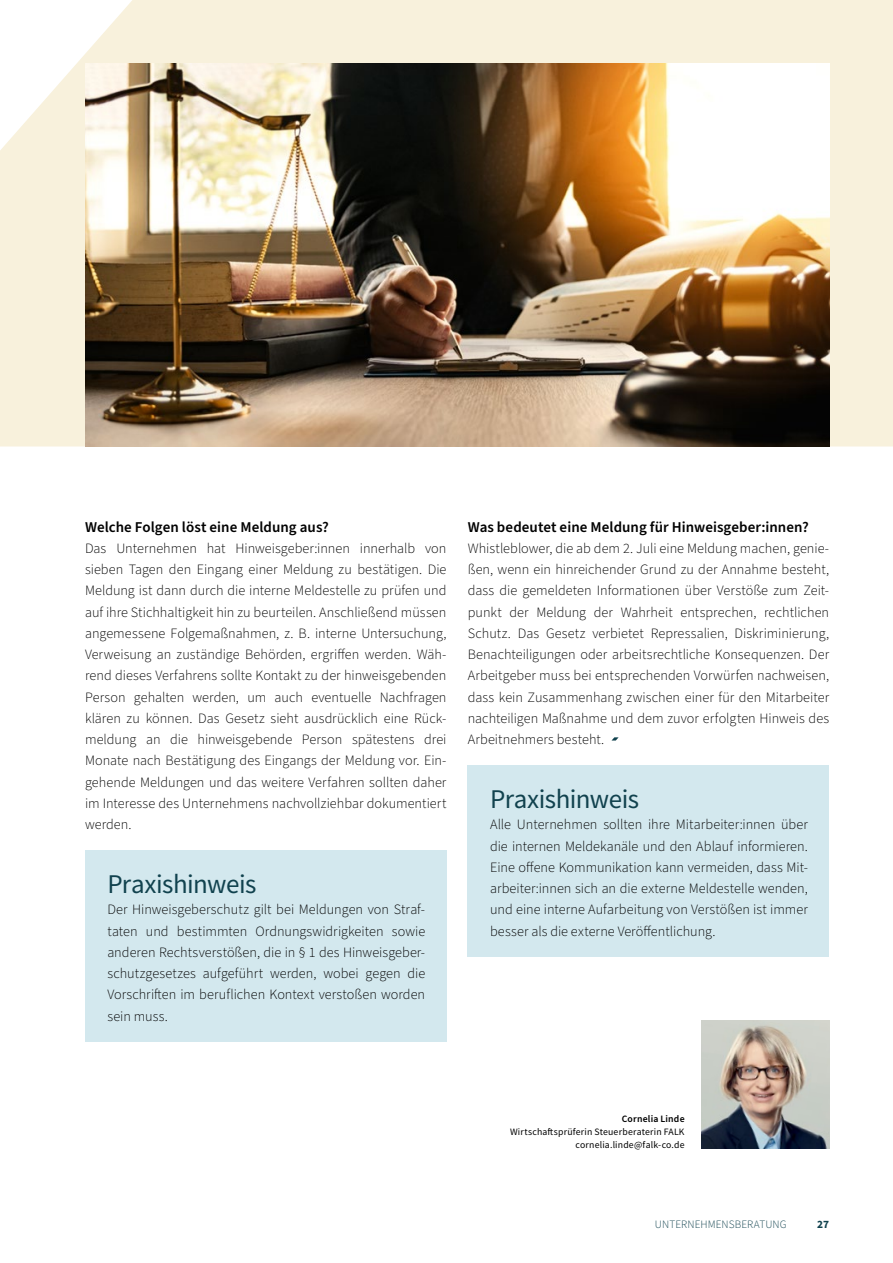
<style>
.page{position:relative;width:893px;height:1263px;background:#fff}
.page>*{position:absolute;margin:0;border:0;box-sizing:border-box;transform-origin:0 0}
.t1{font:27px "Source Sans Pro";letter-spacing:-.02em;color:#11424e}
.t2{font:600 15px "Source Sans Pro";letter-spacing:.005em;color:#000}
.t3{font:300 14.25px/21.3px "Source Sans Pro";letter-spacing:.005em;color:#000;text-align:justify}
.t4{font:300 11.25px "Source Sans Pro";letter-spacing:.005em;color:#11424e}
.t5{font:700 11.25px "Source Sans Pro";color:#11424e}
.t6{font:9.75px/13px "Source Sans Pro";letter-spacing:.02em;color:#000;text-align:right}
.t7{font:600 9.75px "Source Sans Pro";letter-spacing:.02em;color:#000}
</style>
<div class="page">
<svg style="left:0;top:0;width:893px;height:446px;background:#f7f1de"></svg>
<div style="left:85px;top:850px;width:361px;height:192px;background:#d3e8ee"></div>
<div style="left:468px;top:765px;width:361px;height:192px;background:#d3e8ee"></div>
<img style="left:85px;top:64px;width:744px;height:382px">
<img style="left:702px;top:1020px;width:127px;height:128px">
<svg style="left:612px;top:737px;width:7px;height:3px"></svg>
<p class="t2" style="left:85px;top:516px;width:245px">Welche Folgen löst eine Meldung aus?</p>
<p class="t3" style="left:85px;top:538px;width:363px">Das Unternehmen hat Hinweisgeber:innen innerhalb von sieben Tagen den Eingang einer Meldung zu bestätigen. Die Meldung ist dann durch die interne Meldestelle zu prüfen und auf ihre Stichhaltigkeit hin zu beurteilen. Anschließend müssen angemessene Folgemaßnahmen, z. B. interne Untersuchung, Verweisung an zuständige Behörden, ergriffen werden. Wäh&shy;rend dieses Verfahrens sollte Kontakt zu der hinweisgebenden Person gehalten werden, um auch eventuelle Nachfragen klären zu können. Das Gesetz sieht ausdrücklich eine Rück&shy;meldung an die hinweisgebende Person spätestens drei Monate nach Bestätigung des Eingangs der Meldung vor. Ein&shy;gehende Meldungen und das weitere Verfahren sollten daher im Interesse des Unternehmens nachvollziehbar dokumentiert werden.</p>
<h1 class="t1" style="left:107px;top:867px;width:151px">Praxishinweis</h1>
<p class="t3" style="left:107px;top:899px;width:319px">Der Hinweisgeberschutz gilt bei Meldungen von Straf&shy;taten und bestimmten Ordnungswidrigkeiten sowie anderen Rechtsverstößen, die in § 1 des Hinweisgeber&shy;schutzgesetzes aufgeführt werden, wobei gegen die Vorschriften im beruflichen Kontext verstoßen worden sein muss.</p>
<p class="t2" style="left:468px;top:516px;width:343px">Was bedeutet eine Meldung für Hinweisgeber:innen?</p>
<p class="t3" style="left:468px;top:538px;width:363px">Whistleblower, die ab dem 2. Juli eine Meldung machen, genie&shy;ßen, wenn ein hinreichender Grund zu der Annahme besteht, dass die gemeldeten Informationen über Verstöße zum Zeit&shy;punkt der Meldung der Wahrheit entsprechen, rechtlichen Schutz. Das Gesetz verbietet Repressalien, Diskriminierung, Benachteiligungen oder arbeitsrechtliche Konsequenzen. Der Arbeitgeber muss bei entsprechenden Vorwürfen nachweisen, dass kein Zusammenhang zwischen einer für den Mitarbeiter nachteiligen Maßnahme und dem zuvor erfolgten Hinweis des Arbeitnehmers besteht.</p>
<h1 class="t1" style="left:490px;top:782px;width:151px">Praxishinweis</h1>
<p class="t3" style="left:490px;top:814px;width:319px">Alle Unternehmen sollten ihre Mitarbeiter:innen über die internen Meldekanäle und den Ablauf informieren.<br>Eine offene Kommunikation kann vermeiden, dass Mit&shy;arbeiter:innen sich an die externe Meldestelle wenden, und eine interne Aufarbeitung von Verstößen ist immer besser als die externe Veröffentlichung.</p>
<p class="t7" style="left:622px;top:1112px;width:64px">Cornelia Linde</p>
<p class="t6" style="left:510px;top:1125px;width:176px">Wirtschaftsprüferin Steuerberaterin FALK cornelia.linde@falk-co.de</p>
<p class="t4" style="left:655px;top:1217px;width:133px">UNTERNEHMENSBERATUNG</p>
<p class="t5" style="left:817px;top:1217px;width:14px">27</p>
</div>
